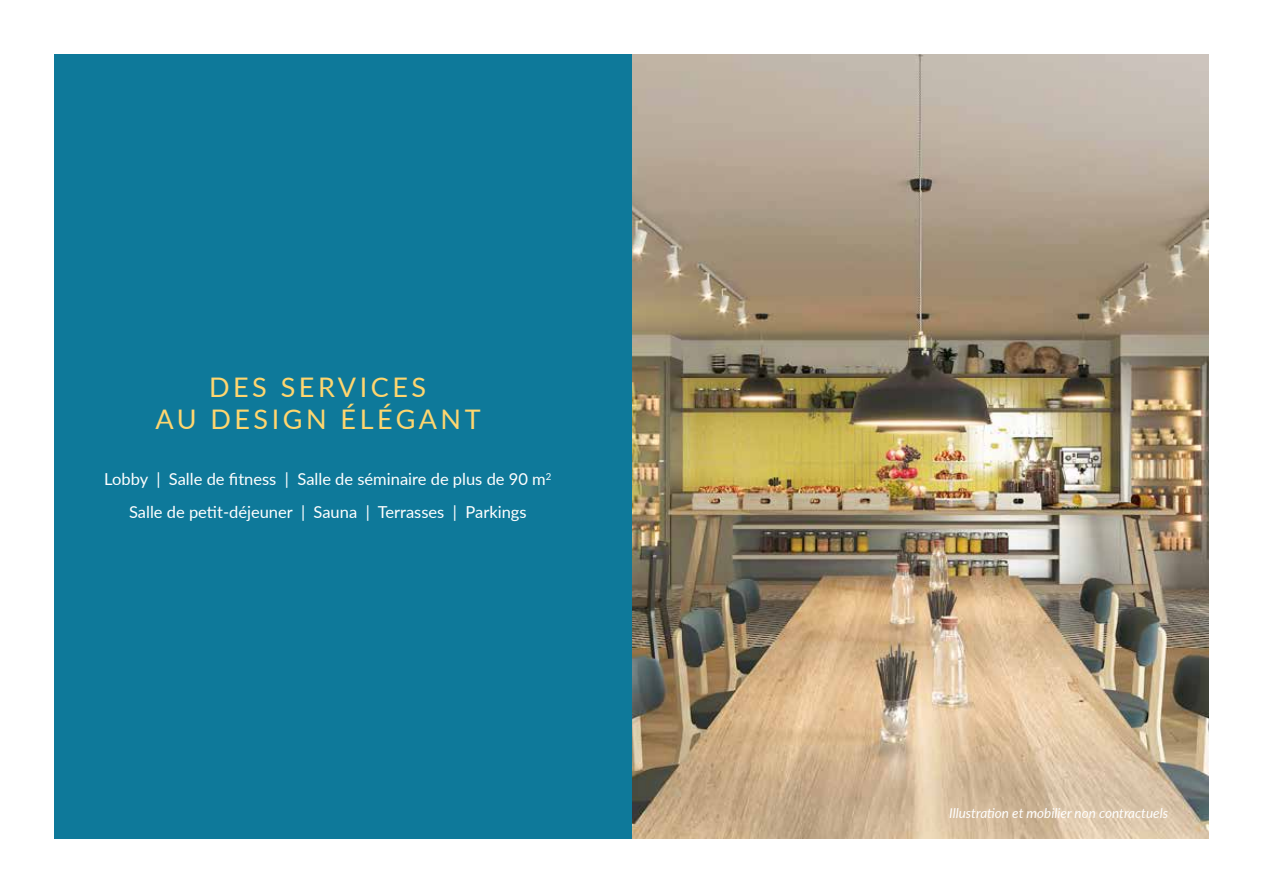
<style>
.page{position:relative;width:1263px;height:893px;background:#fff}
.page>*{position:absolute;margin:0;border:0;box-sizing:border-box;transform-origin:0 0}
.t1{font:27px/32.4px "Lato";letter-spacing:.13em;color:#ffd66f;text-align:center}
.t2{font:16.5px/32.5px "Lato";color:#fff;text-align:center}
.t3{font:italic 13.5px "Lato";color:#fff}
</style>
<div class="page">
<img style="left:631px;top:54px;width:578px;height:785px">
<div style="left:54px;top:54px;width:577px;height:785px;background:#0e799a"></div>
<h1 class="t1" style="left:155px;top:370px;width:327px">DES SERVICES<br>AU DESIGN ÉLÉGANT</h1>
<p class="t2" style="left:104px;top:462px;width:449px">Lobby | Salle de fitness | Salle de séminaire de plus de 90 m<sup>2<br></sup>Salle de petit-déjeuner | Sauna | Terrasses | Parkings</p>
<p class="t3" style="left:949px;top:803px;width:220px">Illustration et mobilier non contractuels</p>
</div>
